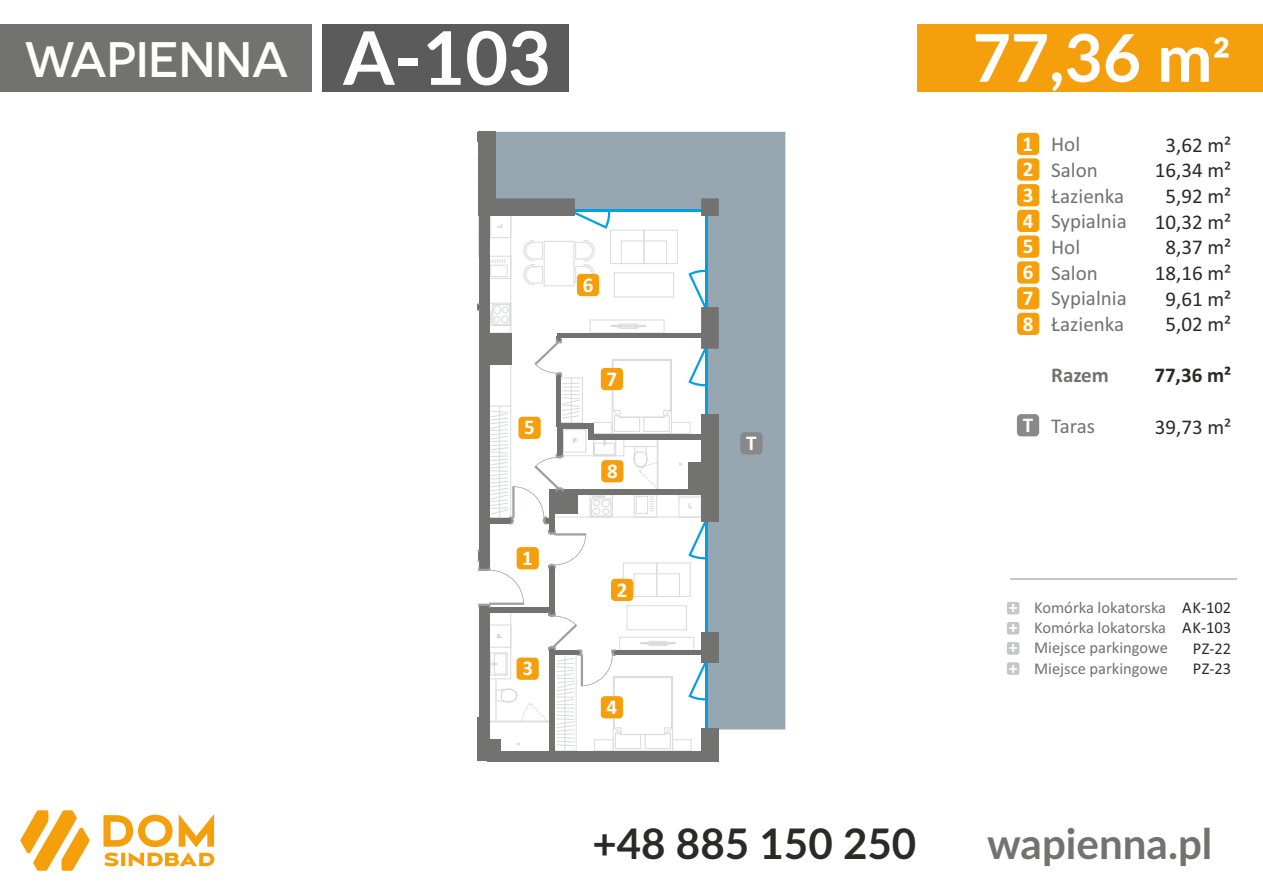
<style>
.page{position:relative;width:1263px;height:893px;background:#fff}
.page>*{position:absolute;margin:0;border:0;box-sizing:border-box;transform-origin:0 0}
.t1{font:700 73.95px "Lato";color:#fefefe}
.t2{font:700 66px "Lato";color:#fefefe}
.t3{font:500 49.8px "Novecentosanswide";color:#fefefe}
.t4{font:700 42.15px "Lato";color:#2b2a29}
.t5{font:700 42.15px "Lato";color:#727271}
.t6{font:21px/25.7px "Calibri";color:#2b2a29;text-align:center}
.t7{font:21px/25.7px "Calibri";color:#727271}
.t8{font:700 21px/25.7px "Calibri";color:#fefefe;text-align:justify}
.t9{font:700 21px "Calibri";color:#2b2a29}
.t10{font:700 21px "Calibri";color:#727271}
.t11{font:700 17.85px/20.1px "Calibri";color:#fefefe;text-align:justify}
.t12{font:16.5px/20.1px "Calibri";color:#727271;text-align:justify}
.t13{font:16.5px/20.1px "Calibri";color:#2b2a29;text-align:right}
.s1{font-size:54px}
</style>
<div class="page">
<div style="left:322px;top:24px;width:247px;height:68px;background:#5b5b5b"></div>
<div style="left:0;top:24px;width:312px;height:68px;background:#727271"></div>
<svg style="left:20px;top:810px;width:194px;height:61px"></svg>
<div style="left:917px;top:24px;width:346px;height:68px;background:#f59f0d"></div>
<hr style="left:1010px;top:578px;width:227px;height:2px;background:#c5c6c6">
<div style="left:496px;top:132px;width:289px;height:597px;background:#96a7b1"></div>
<div style="left:478px;top:718px;width:5px;height:43px;background:#727271"></div>
<svg style="left:551px;top:761px;width:14px;height:1px"></svg>
<div style="left:479px;top:605px;width:10px;height:156px;background:#727271"></div>
<div style="left:487px;top:751px;width:217px;height:10px;background:#727271"></div>
<div style="left:478px;top:132px;width:18px;height:84px;background:#727271"></div>
<svg style="left:478px;top:198px;width:241px;height:553px"></svg>
<div style="left:701px;top:414px;width:18px;height:108px;background:#727271"></div>
<div style="left:701px;top:632px;width:18px;height:31px;background:#727271"></div>
<div style="left:701px;top:728px;width:18px;height:33px;background:#727271"></div>
<div style="left:1017px;top:133px;width:22px;height:22px;background:#f59f0d;border-radius:4px"></div>
<div style="left:1017px;top:158px;width:22px;height:23px;background:#f59f0d;border-radius:4px"></div>
<div style="left:1017px;top:184px;width:22px;height:22px;background:#f59f0d;border-radius:4px"></div>
<div style="left:1017px;top:210px;width:22px;height:22px;background:#f59f0d;border-radius:4px"></div>
<div style="left:1017px;top:235px;width:22px;height:23px;background:#f59f0d;border-radius:4px"></div>
<div style="left:1017px;top:414px;width:22px;height:22px;background:#898989;border-radius:4px"></div>
<div style="left:1017px;top:261px;width:22px;height:23px;background:#f59f0d;border-radius:4px"></div>
<div style="left:1017px;top:287px;width:22px;height:22px;background:#f59f0d;border-radius:4px"></div>
<div style="left:1017px;top:313px;width:22px;height:22px;background:#f59f0d;border-radius:4px"></div>
<div style="left:517px;top:547px;width:22px;height:22px;background:#f59f0d;border-radius:4px"></div>
<div style="left:611px;top:579px;width:22px;height:22px;background:#f59f0d;border-radius:4px"></div>
<div style="left:516px;top:658px;width:23px;height:22px;background:#f59f0d;border-radius:4px"></div>
<div style="left:601px;top:696px;width:22px;height:22px;background:#f59f0d;border-radius:4px"></div>
<div style="left:518px;top:417px;width:23px;height:22px;background:#f59f0d;border-radius:4px"></div>
<div style="left:740px;top:432px;width:23px;height:22px;background:#898989;border-radius:4px"></div>
<div style="left:577px;top:274px;width:22px;height:22px;background:#f59f0d;border-radius:4px"></div>
<div style="left:601px;top:368px;width:22px;height:22px;background:#f59f0d;border-radius:4px"></div>
<div style="left:601px;top:460px;width:22px;height:22px;background:#f59f0d;border-radius:4px"></div>
<div style="left:1007px;top:602px;width:12px;height:12px;background:#c5c6c6;border-radius:2px"></div>
<div style="left:1007px;top:622px;width:12px;height:12px;background:#c5c6c6;border-radius:2px"></div>
<div style="left:1007px;top:642px;width:12px;height:13px;background:#c5c6c6;border-radius:2px"></div>
<div style="left:1007px;top:662px;width:12px;height:13px;background:#c5c6c6;border-radius:2px"></div>
<h3 class="t3" style="left:25px;top:36px;width:266px">WAPIENNA</h3>
<h1 class="t1" style="left:343px;top:25px;width:209px">A-103</h1>
<h2 class="t2" style="left:972px;top:29px;width:259px">77,36 m<span class="s1">²</span></h2>
<p class="t8" style="left:524px;top:416px;width:12px">5</p>
<p class="t8" style="left:522px;top:547px;width:12px">1</p>
<p class="t8" style="left:522px;top:657px;width:12px">3</p>
<p class="t8" style="left:583px;top:274px;width:12px">6</p>
<p class="t8" style="left:607px;top:368px;width:12px">7</p>
<p class="t8" style="left:607px;top:460px;width:12px">8</p>
<p class="t8" style="left:617px;top:579px;width:12px">2</p>
<p class="t8" style="left:607px;top:696px;width:12px">4</p>
<p class="t8" style="left:746px;top:432px;width:12px">T</p>
<p class="t8" style="left:1022px;top:133px;width:13px">1<br>2<br>3<br>4<br>5</p>
<p class="t8" style="left:1023px;top:261px;width:12px">6<br>7<br>8</p>
<p class="t8" style="left:1023px;top:414px;width:12px">T</p>
<p class="t7" style="left:1051px;top:133px;width:77px">Hol<br>Salon<br>Łazienka<br>Sypialnia<br>Hol<br>Salon<br>Sypialnia<br>Łazienka</p>
<p class="t10" style="left:1051px;top:366px;width:59px">Razem</p>
<p class="t7" style="left:1051px;top:415px;width:45px">Taras</p>
<p class="t6" style="left:1155px;top:134px;width:78px">3,62 m²<br>16,34 m²<br>5,92 m²<br>10,32 m²<br>8,37 m²<br>18,16 m²<br>9,61 m²<br>5,02 m²</p>
<p class="t9" style="left:1154px;top:367px;width:78px">77,36 m²</p>
<p class="t6" style="left:1155px;top:416px;width:78px">39,73 m²</p>
<p class="t11" style="left:1009px;top:599px;width:10px">+ + + +</p>
<p class="t12" style="left:1034px;top:599px;width:135px">Komórka lokatorska Komórka lokatorska Miejsce parkingowe Miejsce parkingowe</p>
<p class="t13" style="left:1182px;top:599px;width:50px">AK-102<br>AK-103<br>PZ-22<br>PZ-23</p>
<h3 class="t4" style="left:592px;top:825px;width:325px">+48 885 150 250</h3>
<h3 class="t5" style="left:987px;top:825px;width:227px">wapienna.pl</h3>
</div>
